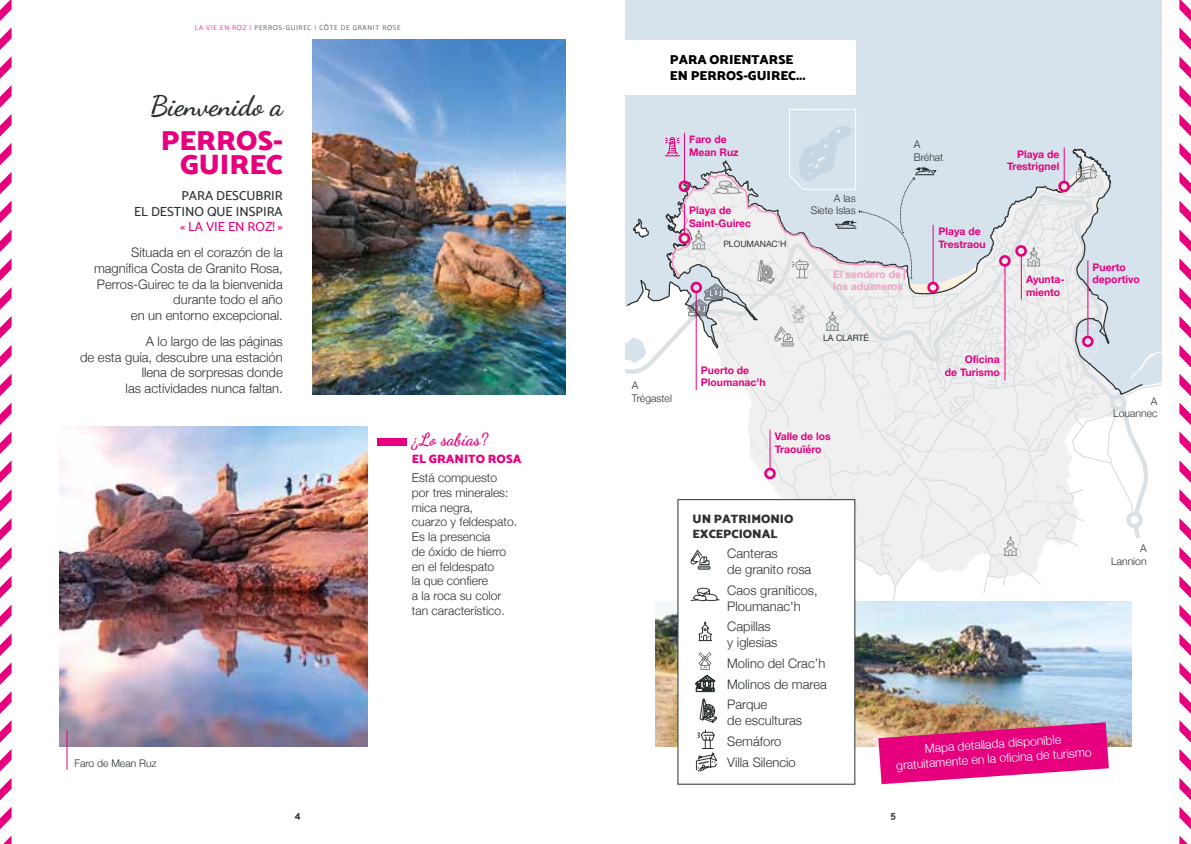
<style>
.page{position:relative;width:1191px;height:844px;background:#fff}
.page>*{position:absolute;margin:0;border:0;box-sizing:border-box;transform-origin:0 0}
.t1{font:28px/24.5px "Mosk Ultra Bold 900";color:#e6007d;text-align:right}
.t2{font:700 28px "Dancing Script";color:#2b3032}
.t3{font:700 17.5px "Dancing Script";color:#e6007d}
.t4{font:300 13.12px/15.8px "Helvetica Neue";color:#2b3032}
.t5{font:13.12px/15.8px "Mosk Medium 500";color:#2b3032;text-align:right}
.t6{font:13.12px/15.8px "Mosk Ultra Bold 900";color:#000}
.t7{font:13.12px "Mosk Medium 500";color:#e6007d}
.t8{font:300 12.25px/14.7px "Helvetica Neue";color:#2b3032}
.t9{font:300 12.25px/14.7px "Helvetica Neue";color:#fff;text-align:center}
.t10{font:12.25px/14.7px "Mosk Ultra Bold 900";color:#2b3032}
.t11{font:12.25px "Mosk Ultra Bold 900";color:#e6007d}
.t12{font:700 10.5px/12.6px "Helvetica Neue";color:#e6007d}
.t13{font:300 10.5px/12.6px "Helvetica Neue";color:#2b3032;text-align:right}
.t14{font:700 10.5px/12.6px "Helvetica Neue";color:#f39fc5}
.t15{font:10.5px "Mosk Bold 700";color:#2b3032}
.t16{font:8.75px "Helvetica Neue";color:#2b3032}
.t17{font:7px "Mosk Light 300";letter-spacing:.1em;color:#2b3032}
.s1{color:#e6007d}
</style>
<div class="page">
<img style="left:60px;top:426px;width:307px;height:320px">
<img style="left:313px;top:40px;width:253px;height:354px">
<div style="left:625px;top:0;width:536px;height:137px;background:#d7e3ec"></div>
<svg style="left:626px;top:142px;width:38px;height:232px"></svg>
<div style="left:595px;top:40px;width:260px;height:54px;background:#fff"></div>
<img style="left:655px;top:601px;width:476px;height:145px">
<div style="left:677px;top:499px;width:178px;height:285px;background:#fff"></div>
<svg style="left:698px;top:621px;width:14px;height:20px"></svg>
<svg style="left:696px;top:729px;width:22px;height:43px"></svg>
<svg style="left:695px;top:652px;width:20px;height:39px"></svg>
<svg style="left:699px;top:698px;width:18px;height:24px"></svg>
<hr style="left:67px;top:729px;width:1px;height:40px;background:#e6007d">
<svg style="left:1179px;top:518px;width:12px;height:22px"></svg>
<svg style="left:1179px;top:604px;width:12px;height:23px"></svg>
<svg style="left:1179px;top:547px;width:12px;height:22px"></svg>
<svg style="left:1179px;top:489px;width:12px;height:22px"></svg>
<svg style="left:1179px;top:460px;width:12px;height:23px"></svg>
<svg style="left:1179px;top:402px;width:12px;height:23px"></svg>
<svg style="left:1179px;top:431px;width:12px;height:23px"></svg>
<svg style="left:1179px;top:576px;width:12px;height:22px"></svg>
<svg style="left:1179px;top:806px;width:12px;height:23px"></svg>
<svg style="left:1179px;top:633px;width:12px;height:23px"></svg>
<svg style="left:1179px;top:749px;width:12px;height:22px"></svg>
<svg style="left:1179px;top:835px;width:8px;height:8px"></svg>
<svg style="left:1179px;top:778px;width:12px;height:22px"></svg>
<svg style="left:1179px;top:720px;width:12px;height:22px"></svg>
<svg style="left:1179px;top:662px;width:12px;height:22px"></svg>
<svg style="left:1179px;top:691px;width:12px;height:22px"></svg>
<svg style="left:1179px;top:374px;width:12px;height:22px"></svg>
<svg style="left:1179px;top:56px;width:12px;height:23px"></svg>
<svg style="left:1179px;top:27px;width:12px;height:23px"></svg>
<svg style="left:1179px;top:85px;width:12px;height:23px"></svg>
<svg style="left:1179px;top:114px;width:12px;height:22px"></svg>
<svg style="left:1179px;top:0;width:12px;height:21px"></svg>
<svg style="left:1179px;top:200px;width:12px;height:23px"></svg>
<svg style="left:1179px;top:258px;width:12px;height:23px"></svg>
<svg style="left:1179px;top:287px;width:12px;height:22px"></svg>
<svg style="left:1179px;top:316px;width:12px;height:22px"></svg>
<svg style="left:1179px;top:229px;width:12px;height:23px"></svg>
<svg style="left:1179px;top:172px;width:12px;height:22px"></svg>
<svg style="left:1179px;top:345px;width:12px;height:22px"></svg>
<svg style="left:1179px;top:143px;width:12px;height:22px"></svg>
<svg style="left:0;top:518px;width:12px;height:22px"></svg>
<svg style="left:0;top:604px;width:12px;height:23px"></svg>
<svg style="left:0;top:547px;width:12px;height:22px"></svg>
<svg style="left:0;top:489px;width:12px;height:22px"></svg>
<svg style="left:0;top:460px;width:12px;height:23px"></svg>
<svg style="left:0;top:402px;width:12px;height:23px"></svg>
<svg style="left:0;top:431px;width:12px;height:23px"></svg>
<svg style="left:0;top:576px;width:12px;height:22px"></svg>
<svg style="left:0;top:806px;width:12px;height:23px"></svg>
<svg style="left:0;top:633px;width:12px;height:23px"></svg>
<svg style="left:0;top:749px;width:12px;height:22px"></svg>
<svg style="left:4px;top:835px;width:8px;height:8px"></svg>
<svg style="left:0;top:778px;width:12px;height:22px"></svg>
<svg style="left:0;top:720px;width:12px;height:22px"></svg>
<svg style="left:0;top:662px;width:12px;height:22px"></svg>
<svg style="left:0;top:691px;width:12px;height:22px"></svg>
<svg style="left:0;top:374px;width:12px;height:22px"></svg>
<svg style="left:0;top:56px;width:12px;height:23px"></svg>
<svg style="left:0;top:27px;width:12px;height:23px"></svg>
<svg style="left:0;top:85px;width:12px;height:23px"></svg>
<svg style="left:0;top:114px;width:12px;height:22px"></svg>
<svg style="left:0;top:0;width:12px;height:21px"></svg>
<svg style="left:0;top:200px;width:12px;height:23px"></svg>
<svg style="left:0;top:258px;width:12px;height:23px"></svg>
<svg style="left:0;top:287px;width:12px;height:22px"></svg>
<svg style="left:0;top:316px;width:12px;height:22px"></svg>
<svg style="left:0;top:229px;width:12px;height:23px"></svg>
<svg style="left:0;top:172px;width:12px;height:22px"></svg>
<svg style="left:0;top:345px;width:12px;height:22px"></svg>
<svg style="left:0;top:143px;width:12px;height:22px"></svg>
<svg style="left:878px;top:722px;width:230px;height:62px;background:#e3348b"></svg>
<svg style="left:664px;top:109px;width:497px;height:495px"></svg>
<div style="left:678px;top:232px;width:12px;height:12px;border:3px solid #e6007d;border-radius:50%"></div>
<hr style="left:684px;top:204px;width:1px;height:31px;background:#e6007d">
<div style="left:377px;top:437px;width:30px;height:8px;background:#e6007d"></div>
<p class="t17" style="left:195px;top:23px;width:207px"><span class="s1">LA VIE EN ROZ I</span> PERROS-GUIREC <span class="s1">I</span> CÔTE DE GRANIT ROSE</p>
<h1 class="t2" style="left:150px;top:88px;width:134px">Bienvenido a</h1>
<h1 class="t1" style="left:161px;top:127px;width:123px">PERROS-<br>GUIREC</h1>
<p class="t5" style="left:134px;top:187px;width:150px">PARA DESCUBRIR<br>EL DESTINO QUE INSPIRA</p>
<p class="t7" style="left:180px;top:219px;width:104px">« LA VIE EN ROZ! »</p>
<p class="t4" style="left:94px;top:243px;width:190px;text-align:right">Situada en el corazón de la magnífica Costa de Granito Rosa,<br>Perros-Guirec te da la bienvenida durante todo el año<br>en un entorno excepcional.</p>
<p class="t4" style="left:80px;top:332px;width:204px;text-align:right">A lo largo de las páginas<br>de esta guía, descubre una estación llena de sorpresas donde<br>las actividades nunca faltan.</p>
<p class="t6" style="left:670px;top:51px;width:137px">PARA ORIENTARSE<br>EN PERROS-GUIREC...</p>
<p class="t12" style="left:689px;top:133px;width:51px">Faro de<br>Mean Ruz</p>
<p class="t12" style="left:689px;top:205px;width:63px">Playa de<br>Saint-Guirec</p>
<p class="t16" style="left:723px;top:237px;width:65px">PLOUMANAC'H</p>
<p class="t13" style="left:632px;top:378px;width:42px;text-align:left">A<br>Trégastel</p>
<p class="t12" style="left:701px;top:364px;width:66px">Puerto de<br>Ploumanac'h</p>
<p class="t13" style="left:913px;top:137px;width:31px;text-align:left">A<br>Bréhat</p>
<p class="t13" style="left:811px;top:191px;width:46px">A las<br>Siete Islas</p>
<p class="t14" style="left:833px;top:268px;width:71px">El sendero de los aduaneros</p>
<p class="t12" style="left:938px;top:225px;width:48px">Playa de<br>Trestraou</p>
<p class="t12" style="left:1007px;top:148px;width:54px;text-align:right">Playa de<br>Trestrignel</p>
<p class="t12" style="left:1092px;top:261px;width:35px">Puerto</p>
<p class="t12" style="left:1026px;top:273px;width:40px">Ayunta-</p>
<p class="t12" style="left:1092px;top:273px;width:49px">deportivo</p>
<p class="t12" style="left:1026px;top:286px;width:36px">miento</p>
<p class="t16" style="left:823px;top:332px;width:47px">LA CLARTÉ</p>
<p class="t12" style="left:945px;top:353px;width:56px;text-align:right">Oficina<br>de Turismo</p>
<p class="t13" style="left:1113px;top:394px;width:46px">A<br>Louannec</p>
<h2 class="t3" style="left:412px;top:428px;width:78px">¿Lo sabías?</h2>
<p class="t11" style="left:412px;top:450px;width:111px">EL GRANITO ROSA</p>
<p class="t8" style="left:412px;top:469px;width:107px">Está compuesto por tres minerales: mica negra,<br>cuarzo y feldespato.<br>Es la presencia<br>de óxido de hierro en el feldespato<br>la que confiere<br>a la roca su color tan característico.</p>
<p class="t12" style="left:774px;top:430px;width:57px">Valle de los<br>Traouïéro</p>
<p class="t10" style="left:692px;top:511px;width:102px">UN PATRIMONIO<br>EXCEPCIONAL</p>
<p class="t4" style="left:727px;top:544px;width:86px">Canteras<br>de granito rosa</p>
<p class="t4" style="left:727px;top:581px;width:92px">Caos graníticos,<br>Ploumanac'h</p>
<p class="t4" style="left:727px;top:617px;width:52px">Capillas y iglesias</p>
<p class="t4" style="left:727px;top:651px;width:101px;line-height:20.7px;text-align:justify">Molino del Crac’h Molinos de marea Parque</p>
<p class="t4" style="left:727px;top:709px;width:76px;line-height:20.7px">de esculturas<br>Semáforo</p>
<p class="t13" style="left:74px;top:756px;width:84px">Faro de Mean Ruz</p>
<p class="t4" style="left:727px;top:752px;width:70px">Villa Silencio</p>
<p class="t9" style="left:894px;top:742px;width:197px;rotate:-4deg">Mapa detallada disponible gratuitamente en la oficina de turismo</p>
<p class="t15" style="left:295px;top:809px;width:7px">4</p>
<p class="t15" style="left:890px;top:809px;width:7px">5</p>
<p class="t13" style="left:1111px;top:541px;width:37px">A<br>Lannion</p>
</div>
